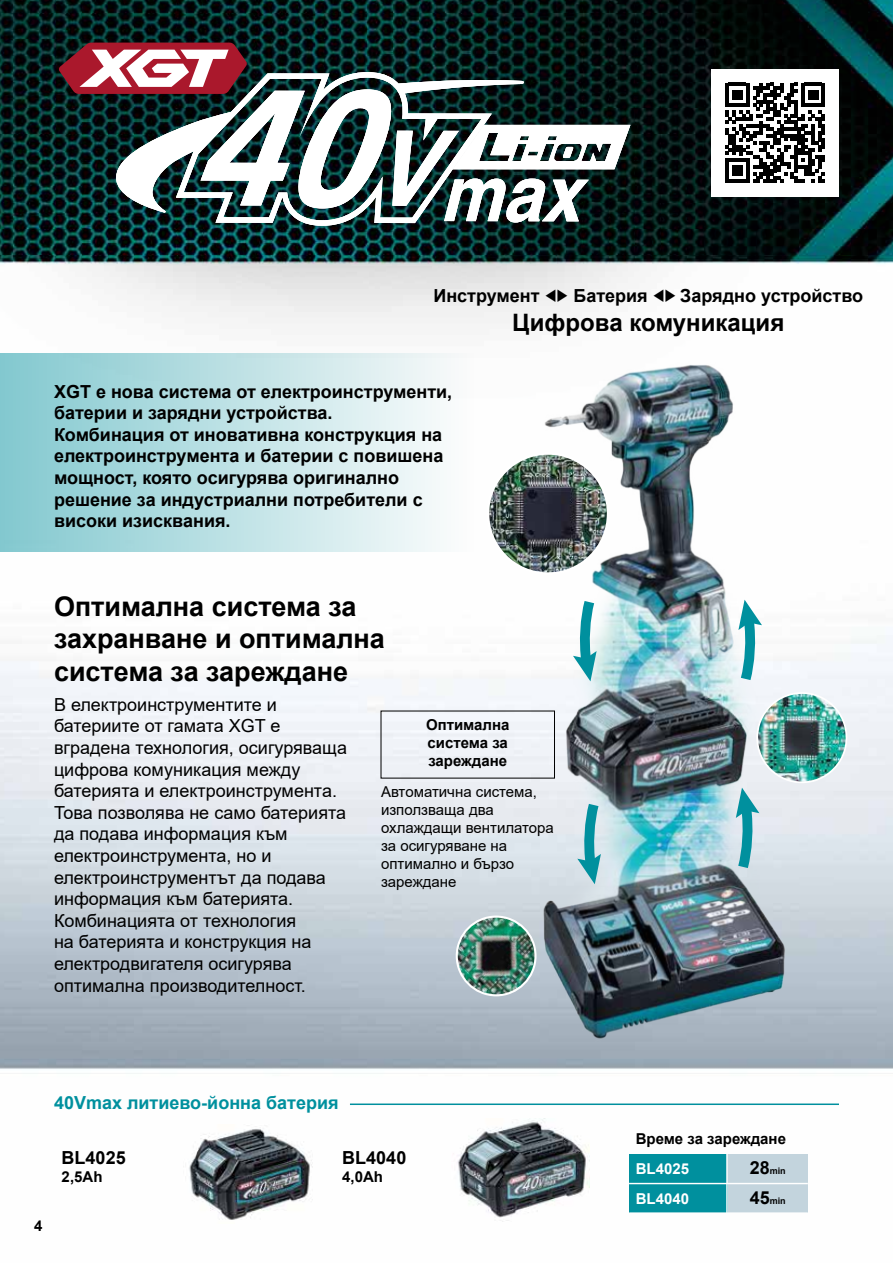
<style>
.page{position:relative;width:893px;height:1263px;background:#fff}
.page>*{position:absolute;margin:0;border:0;box-sizing:border-box;transform-origin:0 0}
.t1{font:700 27px/32.4px "Arial";color:#000}
.t2{font:700 24px "Arial";color:#000}
.t3{font:18px/21.6px "Arial";color:#000}
.t4{font:700 18px/21.6px "Arial";color:#000}
.t5{font:700 18px "Arial";color:#00909e}
.t6{font:15px/18px "Arial";color:#000}
.t7{font:700 15px/18px "Arial";color:#000;text-align:justify}
.t8{font:700 15px "Arial";color:#fff}
.t9{font:700 9px "Arial";color:#000}
.s1{font-size:18px}
</style>
<div class="page">
<img style="left:0;top:0;width:893px;height:1222px">
<img style="left:202px;top:620px;width:153px;height:99px">
<svg style="left:241px;top:658px;width:75px;height:24px"></svg>
<img style="left:452px;top:1119px;width:138px;height:102px">
<img style="left:184px;top:1124px;width:131px;height:98px">
<div style="left:0;top:353px;width:476px;height:198px;background:linear-gradient(to right,#82c8cf,#fdfdfd)"></div>
<div style="left:727px;top:1183px;width:81px;height:30px;background:#c3d4dd"></div>
<div style="left:629px;top:1154px;width:98px;height:29px;background:#00909e"></div>
<div style="left:629px;top:1183px;width:98px;height:30px;background:#00909e"></div>
<div style="left:727px;top:1154px;width:81px;height:29px;background:#c3d4dd"></div>
<hr style="left:726px;top:1154px;width:2px;height:59px;background:#fff">
<hr style="left:629px;top:1212px;width:179px;height:2px;background:#fff">
<hr style="left:629px;top:1183px;width:179px;height:1px;background:#fff">
<img style="left:0;top:0;width:845px;height:440px">
<svg style="left:114px;top:222px;width:410px;height:4px;background:#284345"></svg>
<svg style="left:59px;top:43px;width:571px;height:179px"></svg>
<img style="left:517px;top:350px;width:288px;height:700px">
<img style="left:488px;top:453px;width:120px;height:121px;border-radius:60px">
<div style="left:486px;top:452px;width:124px;height:123px;border:3px solid #fff;border-radius:50%"></div>
<img style="left:757px;top:693px;width:89px;height:89px;border-radius:45px">
<div style="left:756px;top:692px;width:91px;height:91px;border:2px solid #fff;border-radius:50%"></div>
<img style="left:457px;top:916px;width:78px;height:79px;border-radius:39px">
<div style="left:456px;top:915px;width:81px;height:81px;border:2px solid #fff;border-radius:50%"></div>
<svg style="left:573px;top:590px;width:28px;height:91px"></svg>
<svg style="left:577px;top:793px;width:29px;height:91px;background:#98cbd3"></svg>
<svg style="left:731px;top:788px;width:28px;height:91px;background:#93c6d0"></svg>
<svg style="left:734px;top:600px;width:28px;height:91px"></svg>
<hr style="left:350px;top:1103px;width:489px;height:2px;background:#00909e">
<div style="left:711px;top:69px;width:128px;height:128px;background:#fff"></div>
<svg style="left:725px;top:83px;width:100px;height:100px"></svg>
<p class="t4" style="left:433px;top:285px;width:431px">Инструмент ▼◆ Батерия ▼◆ Зарядно устройство</p>
<h2 class="t2" style="left:512px;top:306px;width:273px">Цифрова комуникация</h2>
<p class="t4" style="left:54px;top:381px;width:400px">XGT е нова система от електроинструменти, батерии и зарядни устройства.<br>Комбинация от иновативна конструкция на електроинструмента и батерии с повишена мощност, която осигурява оригинално решение за индустриални потребители с високи изисквания.</p>
<h1 class="t1" style="left:54px;top:590px;width:332px">Оптимална система за захранване и оптимална система за зареждане</h1>
<p class="t3" style="left:54px;top:693px;width:295px">В електроинструментите и батериите от гамата XGT е вградена технология, осигуряваща цифрова комуникация между батерията и електроинструмента.<br>Това позволява не само батерията да подава информация към електроинструмента, но и електроинструментът да подава информация към батерията.<br>Комбинацията от технология<br>на батерията и конструкция на електродвигателя осигурява оптимална производителност.</p>
<p class="t7" style="left:426px;top:716px;width:85px">Оптимална система за зареждане</p>
<p class="t6" style="left:381px;top:783px;width:174px">Автоматична система, използваща два охлаждащи вентилатора за осигуряване на оптимално и бързо зареждане</p>
<p class="t5" style="left:54px;top:1090px;width:286px">40Vmax литиево-йонна батерия</p>
<p class="t7" style="left:34px;top:1217px;width:10px">4</p>
<p class="t4" style="left:62px;top:1147px;width:66px">BL4025</p>
<p class="t7" style="left:62px;top:1168px;width:42px">2,5Ah</p>
<p class="t4" style="left:342px;top:1147px;width:66px">BL4040</p>
<p class="t7" style="left:342px;top:1168px;width:42px">4,0Ah</p>
<p class="t7" style="left:636px;top:1129px;width:152px">Време за зареждане</p>
<p class="t8" style="left:636px;top:1158px;width:55px">BL4025</p>
<p class="t9" style="left:750px;top:1164px;width:38px"><span class="s1">28</span>min</p>
<p class="t8" style="left:636px;top:1188px;width:55px">BL4040</p>
<p class="t9" style="left:750px;top:1194px;width:38px"><span class="s1">45</span>min</p>
</div>
